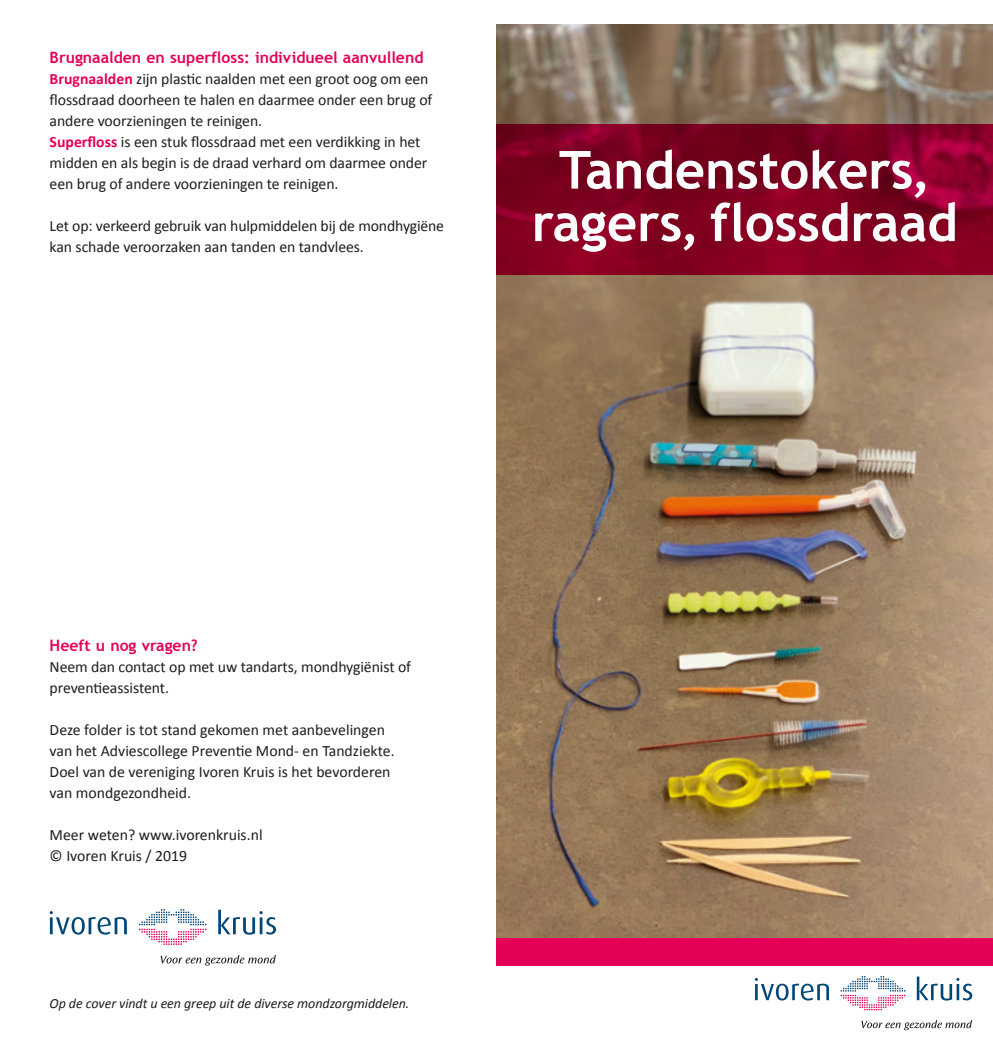
<style>
.page{position:relative;width:993px;height:1042px;background:#fff}
.page>*{position:absolute;margin:0;border:0;box-sizing:border-box;transform-origin:0 0}
.t1{font:700 52.5px/52.5px "Trebuchet MS";color:#fff;text-align:center}
.t2{font:15.75px/21px "Calibri";letter-spacing:-.005em;color:#1d1d1b}
.t3{font:700 15.75px "Trebuchet MS";color:#e50058}
.t4{font:italic 14px "Calibri";letter-spacing:-.005em;color:#1d1d1b}
.s1{font-weight:700;color:#e50058}
</style>
<div class="page">
<img style="left:496px;top:25px;width:496px;height:913px">
<svg style="left:840px;top:976px;width:65px;height:34px"></svg>
<svg style="left:754px;top:978px;width:74px;height:22px"></svg>
<svg style="left:916px;top:976px;width:55px;height:24px"></svg>
<svg style="left:861px;top:1020px;width:110px;height:10px"></svg>
<div style="left:496px;top:938px;width:496px;height:27px;background:#e50058"></div>
<svg style="left:139px;top:909px;width:67px;height:36px"></svg>
<svg style="left:50px;top:911px;width:77px;height:23px"></svg>
<svg style="left:218px;top:909px;width:58px;height:25px"></svg>
<svg style="left:161px;top:955px;width:115px;height:10px"></svg>
<svg style="left:496px;top:124px;width:496px;height:150px;background:#810021"></svg>
<p class="t3" style="left:50px;top:48px;width:375px">Brugnaalden en superfloss: individueel aanvullend</p>
<p class="t2" style="left:50px;top:68px;width:384px"><span class="s1">Brugnaalden</span> zijn plastic naalden met een groot oog om een flossdraad doorheen te halen en daarmee onder een brug of andere voorzieningen te reinigen.<br><span class="s1">Superfloss</span> is een stuk flossdraad met een verdikking in het midden en als begin is de draad verhard om daarmee onder een brug of andere voorzieningen te reinigen.</p>
<p class="t2" style="left:50px;top:215px;width:396px">Let op: verkeerd gebruik van hulpmiddelen bij de mondhygiëne kan schade veroorzaken aan tanden en tandvlees.</p>
<h1 class="t1" style="left:531px;top:144px;width:427px">Tandenstokers, ragers, flossdraad</h1>
<p class="t3" style="left:50px;top:636px;width:150px">Heeft u nog vragen?</p>
<p class="t2" style="left:50px;top:656px;width:363px">Neem dan contact op met uw tandarts, mondhygiënist of preventieassistent.</p>
<p class="t2" style="left:50px;top:719px;width:346px">Deze folder is tot stand gekomen met aanbevelingen van het Adviescollege Preventie Mond- en Tandziekte.<br>Doel van de vereniging Ivoren Kruis is het bevorderen van mondgezondheid.</p>
<p class="t2" style="left:50px;top:824px;width:214px">Meer weten? www.ivorenkruis.nl © Ivoren Kruis / 2019</p>
<p class="t4" style="left:50px;top:994px;width:361px">Op de cover vindt u een greep uit de diverse mondzorgmiddelen.</p>
</div>
